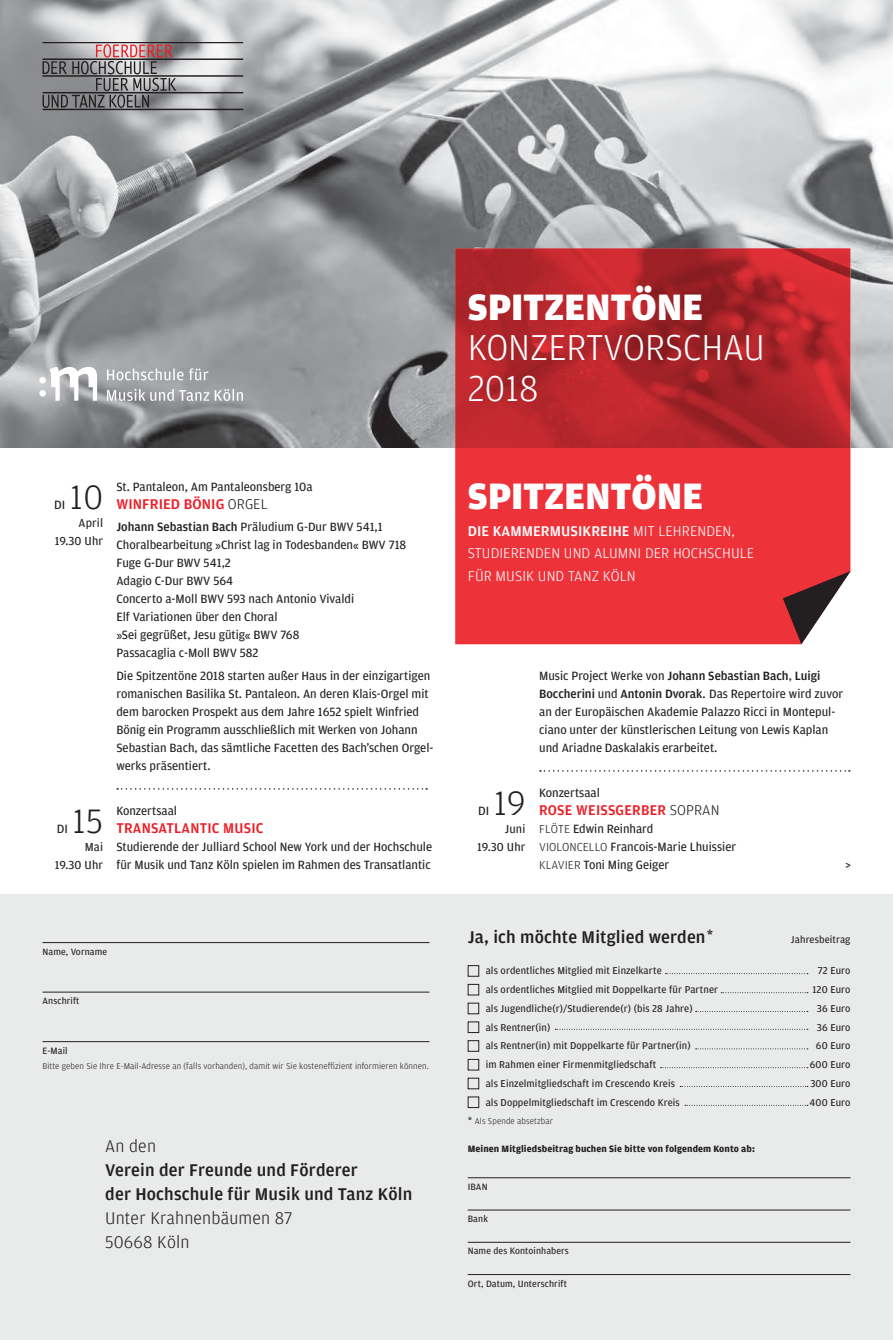
<style>
.page{position:relative;width:893px;height:1340px;background:#fff}
.page>*{position:absolute;margin:0;border:0;box-sizing:border-box;transform-origin:0 0}
.t1{font:900 39px "Amplitude";letter-spacing:.005em;color:#fff}
.t2{font:300 38.25px/40.5px "Amplitude";color:#fff}
.t3{font:300 36px "Amplitude";color:#231f20}
.t4{font:500 18px/24px "Amplitude";letter-spacing:.01em;color:#231f20}
.t5{font:300 18px/24px "Amplitude";letter-spacing:.01em;color:#231f20}
.t6{font:300 15px/22.5px "Amplitude";letter-spacing:.005em;color:#fff}
.t7{font:500 15px "Amplitude";letter-spacing:.015em;color:#ed1c24}
.t8{font:12.75px/18px "Amplitude";color:#231f20}
.t9{font:12.3px/18px "Amplitude";letter-spacing:.01em;color:#231f20;text-align:right}
.t10{font:10.5px "Amplitude";letter-spacing:.01em;color:#231f20}
.t11{font:9.75px "Amplitude";letter-spacing:.01em;color:#231f20}
.t12{font:700 9.75px "Amplitude";letter-spacing:.01em;color:#231f20}
.t13{font:300 9px "Amplitude";letter-spacing:.01em;color:#231f20}
.s1{font-weight:300;color:#231f20}
.s2{font-weight:500}
.s3{font-weight:300;font-size:12.3px}
.s4{font-weight:400;font-size:10.5px}
</style>
<div class="page">
<img style="left:0;top:0;width:893px;height:447px">
<svg style="left:455px;top:248px;width:395px;height:396px;background:#cf2b32"></svg>
<svg style="left:107px;top:368px;width:101px;height:12px"></svg>
<svg style="left:107px;top:389px;width:136px;height:12px;background:#b4b6b8"></svg>
<svg style="left:50px;top:367px;width:47px;height:34px"></svg>
<div style="left:39px;top:377px;width:7px;height:6px;background:#fff;border-radius:50%"></div>
<div style="left:39px;top:390px;width:7px;height:6px;background:#fff;border-radius:50%"></div>
<svg style="left:117px;top:788px;width:310px;height:1px"></svg>
<svg style="left:783px;top:571px;width:68px;height:73px"></svg>
<svg style="left:43px;top:44px;width:133px;height:64px;background:#90888a"></svg>
<hr style="left:43px;top:43px;width:200px;height:1px;background:#231f20">
<hr style="left:43px;top:58px;width:200px;height:2px;background:#231f20">
<hr style="left:43px;top:75px;width:200px;height:2px;background:#231f20">
<hr style="left:43px;top:92px;width:200px;height:1px;background:#231f20">
<hr style="left:43px;top:109px;width:200px;height:1px;background:#231f20">
<svg style="left:540px;top:770px;width:310px;height:1px"></svg>
<div style="left:0;top:893px;width:893px;height:446px;background:#e7e8e8"></div>
<hr style="left:468px;top:1177px;width:382px;height:1px;background:#231f20">
<hr style="left:468px;top:1209px;width:382px;height:1px;background:#231f20">
<hr style="left:468px;top:1241px;width:382px;height:1px;background:#231f20">
<hr style="left:468px;top:1274px;width:382px;height:1px;background:#231f20">
<hr style="left:43px;top:942px;width:386px;height:1px;background:#231f20">
<hr style="left:43px;top:991px;width:386px;height:1px;background:#231f20">
<hr style="left:43px;top:1041px;width:386px;height:1px;background:#231f20">
<div style="left:468px;top:965px;width:11px;height:11px;border:1px solid #231f20"></div>
<div style="left:468px;top:984px;width:11px;height:11px;border:1px solid #231f20"></div>
<div style="left:468px;top:1002px;width:11px;height:12px;border:1px solid #231f20"></div>
<div style="left:468px;top:1021px;width:11px;height:11px;border:1px solid #231f20"></div>
<div style="left:468px;top:1040px;width:11px;height:11px;border:1px solid #231f20"></div>
<div style="left:468px;top:1059px;width:11px;height:11px;border:1px solid #231f20"></div>
<div style="left:468px;top:1077px;width:11px;height:12px;border:1px solid #231f20"></div>
<div style="left:468px;top:1096px;width:11px;height:11px;border:1px solid #231f20"></div>
<svg style="left:665px;top:973px;width:143px;height:1px"></svg>
<svg style="left:721px;top:992px;width:87px;height:1px"></svg>
<svg style="left:696px;top:1011px;width:112px;height:1px"></svg>
<svg style="left:555px;top:1028px;width:253px;height:1px"></svg>
<svg style="left:696px;top:1048px;width:112px;height:1px"></svg>
<svg style="left:660px;top:1067px;width:148px;height:1px"></svg>
<svg style="left:680px;top:1086px;width:128px;height:1px"></svg>
<svg style="left:685px;top:1104px;width:123px;height:1px"></svg>
<h3 class="t3" style="left:70px;top:477px;width:35px">10</h3>
<p class="t9" style="left:55px;top:514px;width:50px">April<br>19.30 Uhr</p>
<p class="t8" style="left:54px;top:495px;width:13px">DI</p>
<h3 class="t3" style="left:73px;top:801px;width:32px">15</h3>
<p class="t9" style="left:55px;top:838px;width:50px">Mai<br>19.30 Uhr</p>
<p class="t8" style="left:57px;top:819px;width:13px">DI</p>
<p class="t8" style="left:116px;top:477px;width:198px">St. Pantaleon, Am Pantaleonsberg 10a</p>
<p class="t7" style="left:116px;top:495px;width:153px">WINFRIED BÖNIG <span class="s1">ORGEL</span></p>
<p class="t8" style="left:116px;top:518px;width:291px"><span class="s2">Johann Sebastian Bach</span> Präludium G-Dur BWV 541,1<br>Choralbearbeitung »Christ lag in Todesbanden« BWV 718<br>Fuge G-Dur BWV 541,2<br>Adagio C-Dur BWV 564<br>Concerto a-Moll BWV 593 nach Antonio Vivaldi<br>Elf Variationen über den Choral<br>»Sei gegrüßet, Jesu gütig« BWV 768<br>Passacaglia c-Moll BWV 582</p>
<p class="t8" style="left:116px;top:666px;width:319px">Die Spitzentöne 2018 starten außer Haus in der einzigartigen romanischen Basilika St. Pantaleon. An deren Klais-Orgel mit dem barocken Prospekt aus dem Jahre 1652 spielt Winfried Bönig ein Programm ausschließlich mit Werken von Johann Sebastian Bach, das sämtliche Facetten des Bach’schen Orgel&shy;werks präsentiert.</p>
<p class="t8" style="left:116px;top:801px;width:62px">Konzertsaal</p>
<p class="t7" style="left:116px;top:819px;width:149px">TRANSATLANTIC MUSIC</p>
<p class="t8" style="left:116px;top:837px;width:317px">Studierende der Julliard School New York und der Hochschule für Musik und Tanz Köln spielen im Rahmen des Transatlantic</p>
<p class="t11" style="left:43px;top:945px;width:66px">Name, Vorname</p>
<p class="t11" style="left:43px;top:995px;width:39px">Anschrift</p>
<p class="t11" style="left:43px;top:1044px;width:27px">E-Mail</p>
<p class="t13" style="left:43px;top:1060px;width:388px">Bitte geben Sie Ihre E-Mail-Adresse an (falls vorhanden), damit wir Sie kosteneffizient informieren können.</p>
<h3 class="t5" style="left:105px;top:1134px;width:52px">An den</h3>
<h3 class="t4" style="left:105px;top:1158px;width:309px">Verein der Freunde und Förderer<br>der Hochschule für Musik und Tanz Köln</h3>
<h3 class="t5" style="left:105px;top:1206px;width:189px">Unter Krahnenbäumen 87<br>50668 Köln</h3>
<h1 class="t1" style="left:468px;top:285px;width:237px">SPITZENTÖNE</h1>
<h2 class="t2" style="left:468px;top:327px;width:299px">KONZERTVORSCHAU<br>2018</h2>
<h1 class="t1" style="left:468px;top:474px;width:237px">SPITZENTÖNE</h1>
<p class="t6" style="left:468px;top:519px;width:288px"><span class="s2">DIE KAMMERMUSIKREIHE</span> MIT LEHRENDEN,<br>STUDIERENDEN UND ALUMNI DER HOCHSCHULE<br>FÜR MUSIK UND TANZ KÖLN</p>
<h3 class="t3" style="left:494px;top:783px;width:33px">19</h3>
<p class="t9" style="left:477px;top:820px;width:50px">Juni<br>19.30 Uhr</p>
<p class="t8" style="left:478px;top:801px;width:13px">DI</p>
<p class="t8" style="left:539px;top:666px;width:305px">Music Project Werke von <span class="s2">Johann Sebastian Bach</span>, <span class="s2">Luigi Boccherini</span> und <span class="s2">Antonin Dvorak</span>. Das Repertoire wird zuvor an der Europäischen Akademie Palazzo Ricci in Montepul&shy;ciano unter der künstlerischen Leitung von Lewis Kaplan und Ariadne Daskalakis erarbeitet.</p>
<p class="t8" style="left:539px;top:783px;width:62px">Konzertsaal</p>
<p class="t7" style="left:539px;top:801px;width:182px">ROSE WEISSGERBER <span class="s1">SOPRAN</span></p>
<p class="t8" style="left:539px;top:819px;width:198px"><span class="s3">FLÖTE</span> Edwin Reinhard<br><span class="s3">VIOLONCELLO</span> Francois-Marie Lhuissier<br><span class="s3">KLAVIER</span> Toni Ming Geiger</p>
<p class="t8" style="left:845px;top:855px;width:7px">&gt;</p>
<h3 class="t4" style="left:468px;top:925px;width:247px">Ja, ich möchte Mitglied werden<sup>*</sup></h3>
<p class="t10" style="left:791px;top:933px;width:61px">Jahresbeitrag</p>
<p class="t10" style="left:486px;top:965px;width:178px">als ordentliches Mitglied mit Einzelkarte</p>
<p class="t10" style="left:818px;top:965px;width:34px">72 Euro</p>
<p class="t10" style="left:486px;top:983px;width:234px">als ordentliches Mitglied mit Doppelkarte für Partner</p>
<p class="t10" style="left:812px;top:983px;width:39px">120 Euro</p>
<p class="t10" style="left:486px;top:1002px;width:208px">als Jugendliche(r)/Studierende(r) (bis 28 Jahre)</p>
<p class="t10" style="left:817px;top:1002px;width:35px">36 Euro</p>
<p class="t10" style="left:486px;top:1021px;width:66px">als Rentner(in)</p>
<p class="t10" style="left:817px;top:1021px;width:35px">36 Euro</p>
<p class="t10" style="left:486px;top:1040px;width:207px">als Rentner(in) mit Doppelkarte für Partner(in)</p>
<p class="t10" style="left:816px;top:1040px;width:36px">60 Euro</p>
<p class="t10" style="left:486px;top:1058px;width:172px">im Rahmen einer Firmenmitgliedschaft</p>
<p class="t10" style="left:810px;top:1058px;width:42px">600 Euro</p>
<p class="t10" style="left:486px;top:1077px;width:191px">als Einzelmitgliedschaft im Crescendo Kreis</p>
<p class="t10" style="left:810px;top:1077px;width:42px">300 Euro</p>
<p class="t10" style="left:486px;top:1096px;width:196px">als Doppelmitgliedschaft im Crescendo Kreis</p>
<p class="t10" style="left:810px;top:1096px;width:42px">400 Euro</p>
<p class="t13" style="left:468px;top:1116px;width:87px"><span class="s4">*</span> Als Spende absetzbar</p>
<p class="t12" style="left:468px;top:1143px;width:289px">Meinen Mitgliedsbeitrag buchen Sie bitte von folgendem Konto ab:</p>
<p class="t11" style="left:468px;top:1181px;width:21px">IBAN</p>
<p class="t11" style="left:468px;top:1213px;width:22px">Bank</p>
<p class="t11" style="left:468px;top:1245px;width:103px">Name des Kontoinhabers</p>
<p class="t11" style="left:468px;top:1277px;width:101px">Ort, Datum, Unterschrift</p>
</div>
